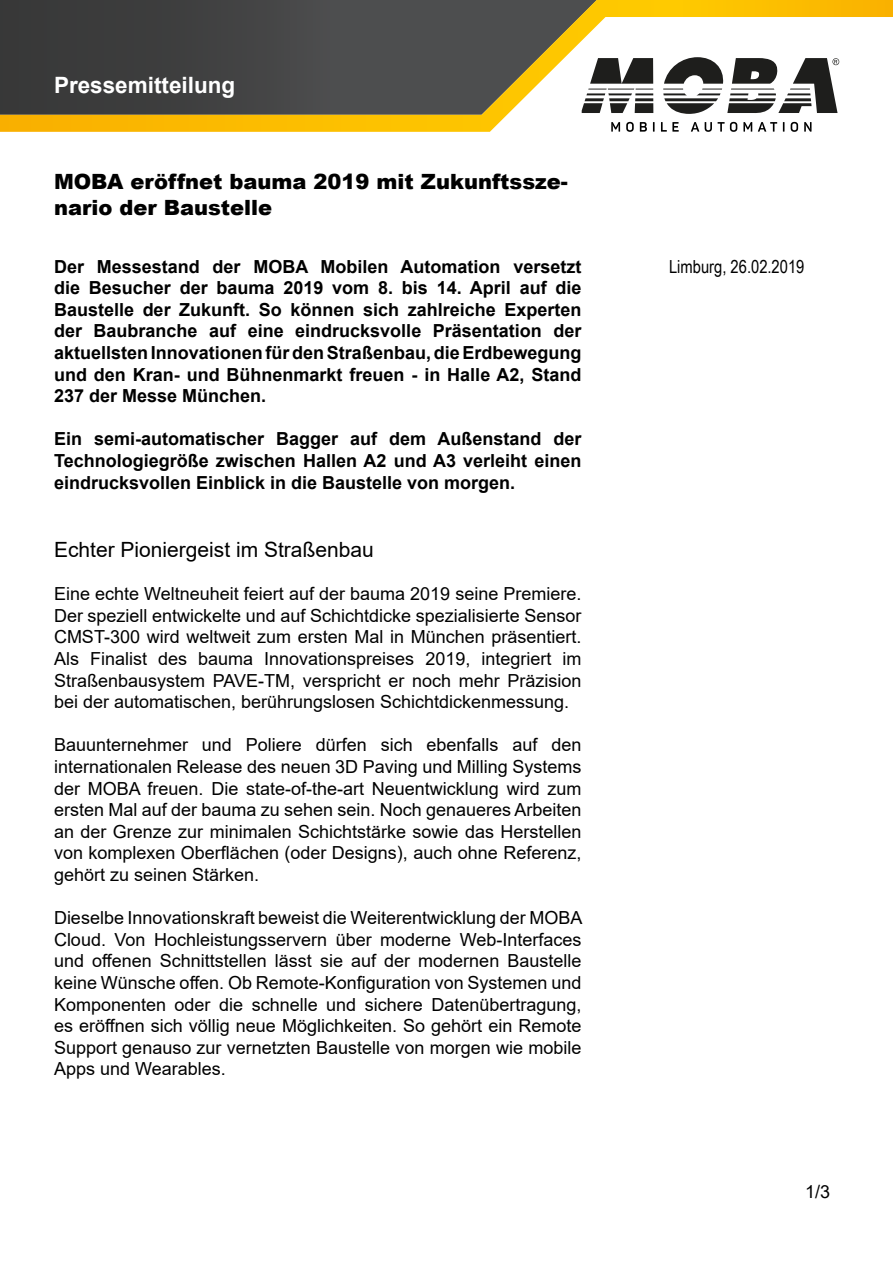
<style>
.page{position:relative;width:893px;height:1263px;background:#fff}
.page>*{position:absolute;margin:0;border:0;box-sizing:border-box;transform-origin:0 0}
.t1{font:700 22.5px "Arial";color:#fff}
.t2{font:900 21px/25.2px "Arial";color:#000}
.t3{font:21px "Arial";color:#000}
.t4{font:18px/21.6px "Arial";color:#000;text-align:justify}
.t5{font:700 18px/21.6px "Arial";color:#000;text-align:justify}
.t6{font:18px "Arial Narrow";color:#000}
</style>
<div class="page">
<svg style="left:0;top:0;width:893px;height:132px"></svg>
<p class="t1" style="left:54px;top:69px;width:183px">Pressemitteilung</p>
<p class="t2" style="left:54px;top:169px;width:515px">MOBA eröffnet bauma 2019 mit Zukunftssze&shy;nario der Baustelle</p>
<p class="t5" style="left:54px;top:256px;width:529px">Der Messestand der MOBA Mobilen Automation versetzt</p>
<p class="t6" style="left:669px;top:253px;width:137px">Limburg, 26.02.2019</p>
<p class="t5" style="left:54px;top:277px;width:529px">die Besucher der bauma 2019 vom 8. bis 14. April auf die Baustelle der Zukunft. So können sich zahlreiche Experten der Baubranche auf eine eindrucksvolle Präsentation der aktuellsten Innovationen für den Straßenbau, die Erdbewegung und den Kran- und Bühnenmarkt freuen - in Halle A2, Stand 237 der Messe München.</p>
<p class="t5" style="left:54px;top:428px;width:529px">Ein semi-automatischer Bagger auf dem Außenstand der Technologiegröße zwischen Hallen A2 und A3 verleiht einen eindrucksvollen Einblick in die Baustelle von morgen.</p>
<p class="t3" style="left:54px;top:535px;width:321px">Echter Pioniergeist im Straßenbau</p>
<p class="t4" style="left:54px;top:583px;width:529px">Eine echte Weltneuheit feiert auf der bauma 2019 seine Premiere.<br>Der speziell entwickelte und auf Schichtdicke spezialisierte Sensor CMST-300 wird weltweit zum ersten Mal in München präsentiert.<br>Als Finalist des bauma Innovationspreises 2019, integriert im Straßenbausystem PAVE-TM, verspricht er noch mehr Präzision bei der automatischen, berührungslosen Schichtdickenmessung.</p>
<p class="t4" style="left:54px;top:734px;width:529px">Bauunternehmer und Poliere dürfen sich ebenfalls auf den internationalen Release des neuen 3D Paving und Milling Systems der MOBA freuen. Die state-of-the-art Neuentwicklung wird zum ersten Mal auf der bauma zu sehen sein. Noch genaueres Arbeiten an der Grenze zur minimalen Schichtstärke sowie das Herstellen von komplexen Oberflächen (oder Designs), auch ohne Referenz, gehört zu seinen Stärken.</p>
<p class="t4" style="left:54px;top:907px;width:530px">Dieselbe Innovationskraft beweist die Weiterentwicklung der MOBA Cloud. Von Hochleistungsservern über moderne Web-Interfaces und offenen Schnittstellen lässt sie auf der modernen Baustelle keine Wünsche offen. Ob Remote-Konfiguration von Systemen und Komponenten oder die schnelle und sichere Datenübertragung, es eröffnen sich völlig neue Möglichkeiten. So gehört ein Remote Support genauso zur vernetzten Baustelle von morgen wie mobile Apps und Wearables.</p>
<p class="t4" style="left:805px;top:1180px;width:27px">1/3</p>
</div>
